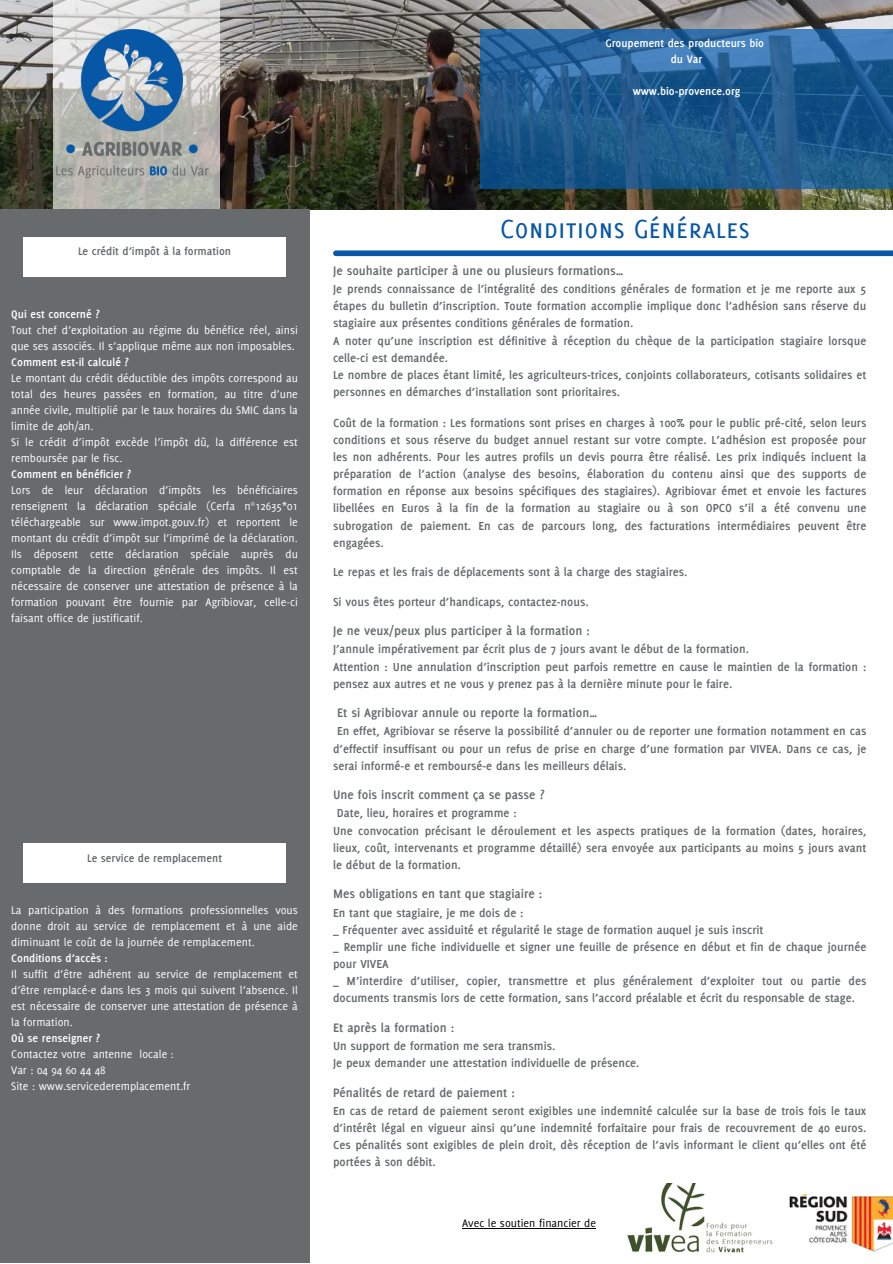
<style>
.page{position:relative;width:893px;height:1264px;background:#fff}
.page>*{position:absolute;margin:0;border:0;box-sizing:border-box;transform-origin:0 0}
.t1{font:28.5px "Delicious Small Caps";color:#0658a6}
.t2{font:700 13.5px "Delicious";color:#676b6d}
.t3{font:700 12.75px/17.1px "Delicious";color:#676b6d;text-align:justify}
.t4{font:12px/16px "Delicious";color:#fff;text-align:justify}
.t5{font:700 12px "Delicious";color:#fff}
.t6{font:700 12px "Delicious";color:#676b6d}
.t7{font:12px "Delicious";color:#000}
</style>
<div class="page">
<img style="left:0;top:0;width:892px;height:209px">
<svg style="left:53px;top:0;width:166px;height:209px;background:#c8c8c4"></svg>
<img style="left:53px;top:29px;width:166px;height:151px">
<svg style="left:480px;top:29px;width:412px;height:160px;background:#225d91"></svg>
<div style="left:0;top:209px;width:309px;height:1053px;background:#676b6d"></div>
<div style="left:23px;top:237px;width:263px;height:39px;background:#fff"></div>
<div style="left:23px;top:843px;width:263px;height:39px;background:#fff"></div>
<img style="left:627px;top:1183px;width:265px;height:70px">
<div style="left:336px;top:250px;width:556px;height:6px;background:#0658a6"></div>
<hr style="left:462px;top:1227px;width:134px;height:1px;background:#000">
<p class="t5" style="left:605px;top:37px;width:160px">Groupement des producteurs bio</p>
<p class="t5" style="left:670px;top:53px;width:33px">du Var</p>
<p class="t5" style="left:632px;top:85px;width:109px">www.bio-provence.org</p>
<p class="t6" style="left:78px;top:244px;width:154px">Le crédit d’impôt à la formation</p>
<p class="t5" style="left:11px;top:307px;width:90px">Qui est concerné ?</p>
<p class="t4" style="left:11px;top:322px;width:288px">Tout chef d’exploitation au régime du bénéfice réel, ainsi que ses associés. Il s’applique même aux non imposables.</p>
<p class="t5" style="left:11px;top:355px;width:119px">Comment est-il calculé ?</p>
<p class="t4" style="left:11px;top:370px;width:288px">Le montant du crédit déductible des impôts correspond au total des heures passées en formation, au titre d’une année civile, multiplié par le taux horaires du SMIC dans la limite de 40h/an.</p>
<p class="t4" style="left:11px;top:434px;width:288px">Si le crédit d’impôt excède l’impôt dû, la différence est remboursée par le fisc.</p>
<p class="t5" style="left:11px;top:467px;width:121px">Comment en bénéficier ?</p>
<p class="t4" style="left:11px;top:482px;width:288px">Lors de leur déclaration d’impôts les bénéficiaires renseignent la déclaration spéciale (Cerfa n°12635*01 téléchargeable sur www.impot.gouv.fr) et reportent le montant du crédit d’impôt sur l’imprimé de la déclaration.<br>Ils déposent cette déclaration spéciale auprès du comptable de la direction générale des impôts. Il est nécessaire de conserver une attestation de présence à la formation pouvant être fournie par Agribiovar, celle-ci faisant office de justificatif.</p>
<p class="t6" style="left:87px;top:851px;width:136px">Le service de remplacement</p>
<p class="t4" style="left:11px;top:902px;width:288px">La participation à des formations professionnelles vous donne droit au service de remplacement et à une aide diminuant le coût de la journée de remplacement.</p>
<p class="t5" style="left:11px;top:951px;width:98px">Conditions d’accès :</p>
<p class="t4" style="left:11px;top:965px;width:288px">Il suffit d’être adhérent au service de remplacement et d’être remplacé-e dans les 3 mois qui suivent l’absence. Il est nécessaire de conserver une attestation de présence à la formation.</p>
<p class="t5" style="left:11px;top:1031px;width:90px">Où se renseigner ?</p>
<p class="t4" style="left:11px;top:1045px;width:164px">Contactez votre antenne locale :</p>
<p class="t4" style="left:11px;top:1061px;width:96px">Var : 04 94 60 44 48</p>
<p class="t4" style="left:11px;top:1077px;width:181px">Site : www.servicederemplacement.fr</p>
<p class="t1" style="left:500px;top:213px;width:251px">Conditions Générales</p>
<p class="t2" style="left:333px;top:263px;width:292px">Je souhaite participer à une ou plusieurs formations…</p>
<p class="t3" style="left:333px;top:280px;width:534px">Je prends connaissance de l’intégralité des conditions générales de formation et je me reporte aux 5 étapes du bulletin d’inscription. Toute formation accomplie implique donc l’adhésion sans réserve du stagiaire aux présentes conditions générales de formation.</p>
<p class="t3" style="left:333px;top:332px;width:534px">A noter qu’une inscription est définitive à réception du chèque de la participation stagiaire lorsque celle-ci est demandée.</p>
<p class="t3" style="left:333px;top:366px;width:534px">Le nombre de places étant limité, les agriculteurs-trices, conjoints collaborateurs, cotisants solidaires et personnes en démarches d’installation sont prioritaires.</p>
<p class="t3" style="left:333px;top:414px;width:534px">Coût de la formation : Les formations sont prises en charges à 100% pour le public pré-cité, selon leurs conditions et sous réserve du budget annuel restant sur votre compte. L’adhésion est proposée pour les non adhérents. Pour les autres profils un devis pourra être réalisé. Les prix indiqués incluent la préparation de l’action (analyse des besoins, élaboration du contenu ainsi que des supports de formation en réponse aux besoins spécifiques des stagiaires). Agribiovar émet et envoie les factures libellées en Euros à la fin de la formation au stagiaire ou à son OPCO s’il a été convenu une subrogation de paiement. En cas de parcours long, des facturations intermédiaires peuvent être engagées.</p>
<p class="t3" style="left:333px;top:563px;width:356px">Le repas et les frais de déplacements sont à la charge des stagiaires.</p>
<p class="t3" style="left:333px;top:593px;width:257px">Si vous êtes porteur d’handicaps, contactez-nous.</p>
<p class="t2" style="left:333px;top:623px;width:258px">Je ne veux/peux plus participer à la formation :</p>
<p class="t3" style="left:333px;top:640px;width:417px">J’annule impérativement par écrit plus de 7 jours avant le début de la formation.</p>
<p class="t3" style="left:333px;top:657px;width:534px">Attention : Une annulation d’inscription peut parfois remettre en cause le maintien de la formation : pensez aux autres et ne vous y prenez pas à la dernière minute pour le faire.</p>
<p class="t2" style="left:337px;top:705px;width:262px">Et si Agribiovar annule ou reporte la formation…</p>
<p class="t3" style="left:333px;top:722px;width:534px;text-indent:4px">En effet, Agribiovar se réserve la possibilité d’annuler ou de reporter une formation notamment en cas d’effectif insuffisant ou pour un refus de prise en charge d’une formation par VIVEA. Dans ce cas, je serai informé-e et remboursé-e dans les meilleurs délais.</p>
<p class="t2" style="left:333px;top:787px;width:213px">Une fois inscrit comment ça se passe ?</p>
<p class="t3" style="left:337px;top:804px;width:181px">Date, lieu, horaires et programme :</p>
<p class="t3" style="left:333px;top:821px;width:534px">Une convocation précisant le déroulement et les aspects pratiques de la formation (dates, horaires, lieux, coût, intervenants et programme détaillé) sera envoyée aux participants au moins 5 jours avant le début de la formation.</p>
<p class="t2" style="left:333px;top:886px;width:211px">Mes obligations en tant que stagiaire :</p>
<p class="t3" style="left:333px;top:903px;width:192px">En tant que stagiaire, je me dois de :</p>
<p class="t3" style="left:333px;top:920px;width:432px">_ Fréquenter avec assiduité et régularité le stage de formation auquel je suis inscrit</p>
<p class="t3" style="left:333px;top:938px;width:534px">_ Remplir une fiche individuelle et signer une feuille de présence en début et fin de chaque journée pour VIVEA</p>
<p class="t3" style="left:333px;top:972px;width:534px">_ M’interdire d’utiliser, copier, transmettre et plus généralement d’exploiter tout ou partie des documents transmis lors de cette formation, sans l’accord préalable et écrit du responsable de stage.</p>
<p class="t2" style="left:333px;top:1019px;width:123px">Et après la formation :</p>
<p class="t3" style="left:333px;top:1037px;width:224px">Un support de formation me sera transmis.</p>
<p class="t3" style="left:333px;top:1054px;width:308px">Je peux demander une attestation individuelle de présence.</p>
<p class="t2" style="left:333px;top:1084px;width:183px">Pénalités de retard de paiement :</p>
<p class="t3" style="left:333px;top:1101px;width:534px">En cas de retard de paiement seront exigibles une indemnité calculée sur la base de trois fois le taux d’intérêt légal en vigueur ainsi qu’une indemnité forfaitaire pour frais de recouvrement de 40 euros.<br>Ces pénalités sont exigibles de plein droit, dès réception de l’avis informant le client qu’elles ont été portées à son débit.</p>
<p class="t7" style="left:462px;top:1216px;width:135px">Avec le soutien financier de</p>
</div>
